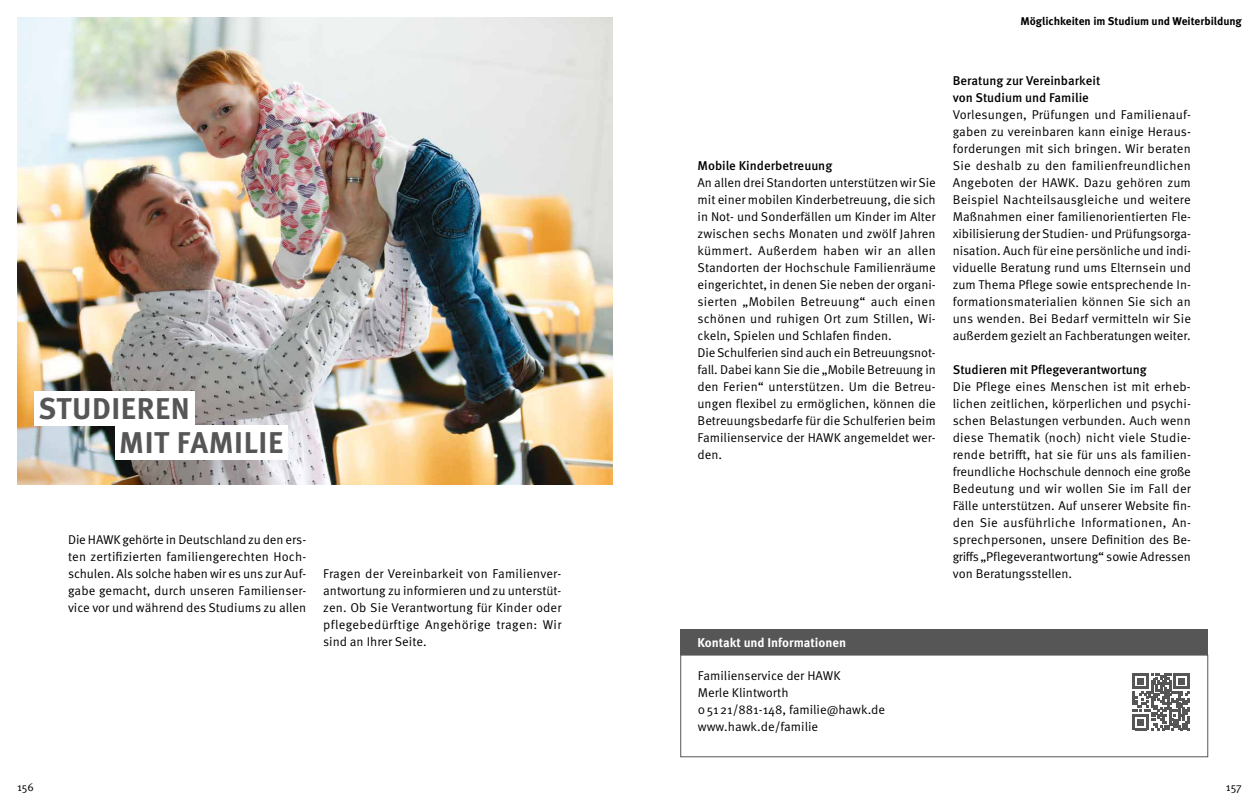
<style>
.page{position:relative;width:1259px;height:808px;background:#fff}
.page>*{position:absolute;margin:0;border:0;box-sizing:border-box;transform-origin:0 0}
.t1{font:700 30px "Meta Pro";letter-spacing:.02em;color:#565656}
.t2{font:12.75px/17px "Meta Pro Norm";color:#000}
.t3{font:500 12.75px/17px "Meta Pro";color:#000}
.t4{font:700 12.75px "Meta Pro";color:#fff}
.t5{font:700 11.25px "Meta Pro";color:#000}
.t6{font:11.25px "Meta Pro Norm";color:#000}
</style>
<div class="page">
<img style="left:17px;top:17px;width:595px;height:468px">
<div style="left:680px;top:629px;width:528px;height:26px;background:#565656"></div>
<div style="left:680px;top:655px;width:528px;height:102px;border:1px solid #565656"></div>
<div style="left:115px;top:425px;width:172px;height:34px;background:#fff"></div>
<div style="left:34px;top:391px;width:160px;height:34px;background:#fff"></div>
<svg style="left:1132px;top:673px;width:57px;height:57px"></svg>
<h1 class="t1" style="left:38px;top:385px;width:153px">STUDIEREN</h1>
<h1 class="t1" style="left:119px;top:419px;width:165px">MIT FAMILIE</h1>
<p class="t2" style="left:68px;top:531px;width:240px;text-align:justify">Die HAWK gehörte in Deutschland zu den ers&shy;ten zertifizierten familiengerechten Hoch&shy;schulen. Als solche haben wir es uns zur Auf&shy;gabe gemacht, durch unseren Familienser&shy;vice vor und während des Studiums zu allen</p>
<p class="t2" style="left:323px;top:565px;width:240px;text-align:justify">Fragen der Vereinbarkeit von Familienver&shy;antwortung zu informieren und zu unterstüt&shy;zen. Ob Sie Verantwortung für Kinder oder pflegebedürftige Angehörige tragen: Wir sind an Ihrer Seite.</p>
<p class="t5" style="left:1020px;top:13px;width:223px">Möglichkeiten im Studium und Weiterbildung</p>
<p class="t3" style="left:697px;top:156px;width:136px">Mobile Kinderbetreuung</p>
<p class="t2" style="left:697px;top:173px;width:240px">An allen drei Standorten unterstützen wir Sie mit einer mobilen Kinderbetreuung, die sich in Not- und Sonderfällen um Kinder im Alter zwischen sechs Monaten und zwölf Jahren kümmert. Außerdem haben wir an allen Standorten der Hochschule Familienräume eingerichtet, in denen Sie neben der organi&shy;sierten „Mobilen Betreuung“ auch einen schönen und ruhigen Ort zum Stillen, Wi&shy;ckeln, Spielen und Schlafen finden.<br>Die Schulferien sind auch ein Betreuungsnot&shy;fall. Dabei kann Sie die „Mobile Betreuung in den Ferien“ unterstützen. Um die Betreu&shy;ungen flexibel zu ermöglichen, können die Betreuungsbedarfe für die Schulferien beim Familienservice der HAWK angemeldet wer&shy;den.</p>
<p class="t3" style="left:952px;top:71px;width:149px">Beratung zur Vereinbarkeit von Studium und Familie</p>
<p class="t2" style="left:952px;top:105px;width:240px">Vorlesungen, Prüfungen und Familienauf&shy;gaben zu vereinbaren kann einige Heraus&shy;forderungen mit sich bringen. Wir beraten Sie deshalb zu den familienfreundlichen Angeboten der HAWK. Dazu gehören zum Beispiel Nachteilsausgleiche und weitere Maßnahmen einer familienorientierten Fle&shy;xibilisierung der Studien- und Prüfungsorga&shy;nisation. Auch für eine persönliche und indi&shy;viduelle Beratung rund ums Elternsein und zum Thema Pflege sowie entsprechende In&shy;formationsmaterialien können Sie sich an uns wenden. Bei Bedarf vermitteln wir Sie außerdem gezielt an Fachberatungen weiter.</p>
<p class="t3" style="left:952px;top:360px;width:196px">Studieren mit Pflegeverantwortung</p>
<p class="t2" style="left:952px;top:377px;width:240px;text-align:justify">Die Pflege eines Menschen ist mit erheb&shy;lichen zeitlichen, körperlichen und psychi&shy;schen Belastungen verbunden. Auch wenn diese Thematik (noch) nicht viele Studie&shy;rende betrifft, hat sie für uns als familien&shy;freundliche Hochschule dennoch eine große Bedeutung und wir wollen Sie im Fall der Fälle unterstützen. Auf unserer Website fin&shy;den Sie ausführliche Informationen, An&shy;sprechpersonen, unsere Definition des Be&shy;griffs „Pflegeverantwortung“ sowie Adressen von Beratungsstellen.</p>
<p class="t4" style="left:697px;top:632px;width:150px">Kontakt und Informationen</p>
<p class="t2" style="left:698px;top:667px;width:189px">Familienservice der HAWK<br>Merle Klintworth<br>05121/881-148, familie@hawk.de www.hawk.de/familie</p>
<p class="t6" style="left:17px;top:778px;width:18px">156</p>
<p class="t6" style="left:1225px;top:778px;width:18px">157</p>
</div>
